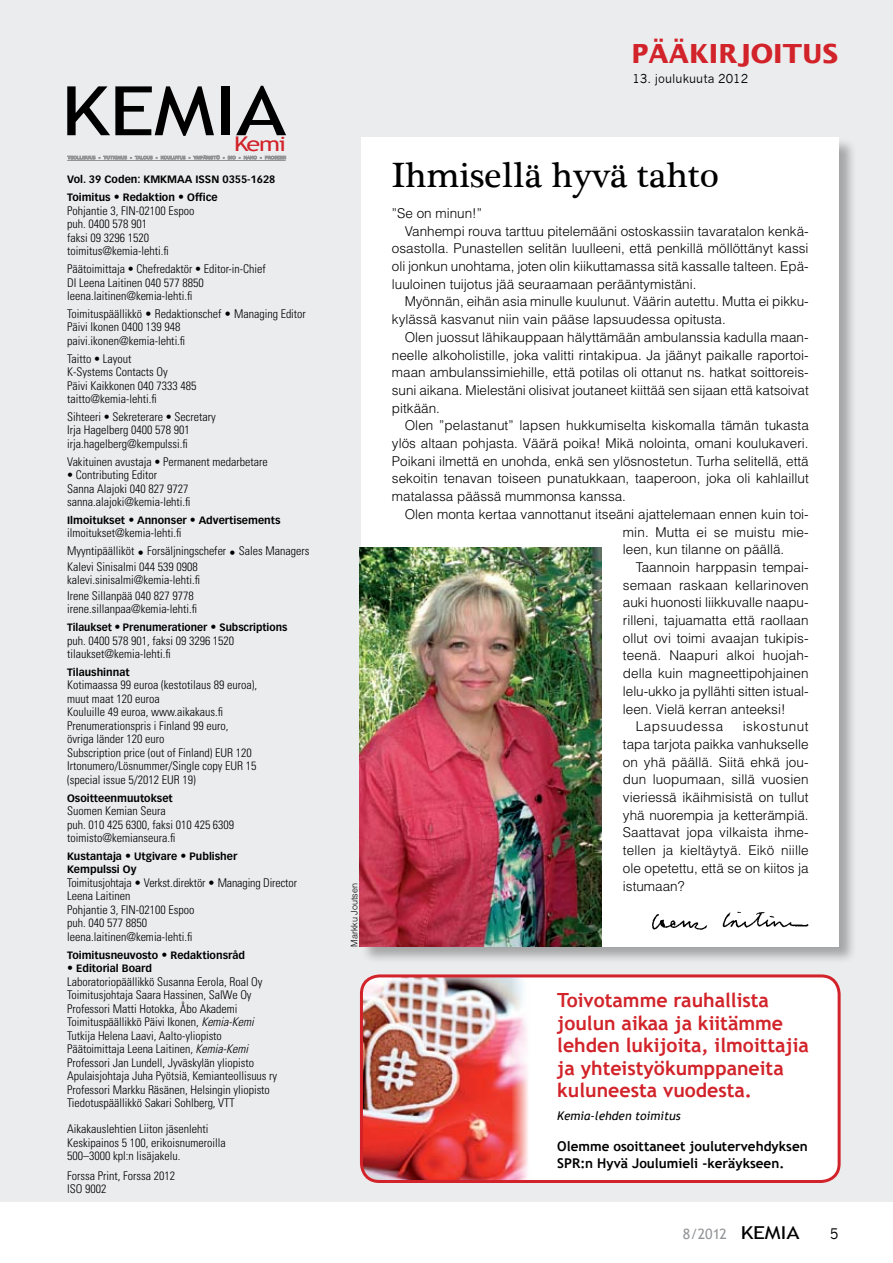
<style>
.page{position:relative;width:893px;height:1263px;background:#fff}
.page>*{position:absolute;margin:0;border:0;box-sizing:border-box;transform-origin:0 0}
.t1{font:68.25px "Trebuchet MS";letter-spacing:-.01em;color:#000;scale:1.25 1}
.t2{font:36px "Plantagenet Cherokee";color:#000}
.t3{font:700 26.25px "Lucida Sans";color:#d2232a}
.t4{font:20.25px "Trebuchet MS";color:#d2232a;scale:1.25 1}
.t5{font:700 19.5px/22.5px "Trebuchet MS";color:#d2232a}
.t6{font:14.25px "Trebuchet MS";color:#939598}
.t7{font:14.25px "News Gothic";color:#000}
.t8{font:300 13.5px/17.7px "Helvetica";color:#000;text-align:justify}
.t9{font:700 13.5px/16.5px "Trebuchet MS";color:#000}
.t10{font:300 13.5px "Helvetica";letter-spacing:.045em;color:#000}
.t11{font:300 condensed 12px/13.5px "Univers";color:#000}
.t12{font:italic 12px "Trebuchet MS";color:#000}
.t13{font:12px "News Gothic";color:#000}
.t14{font:700 10.5px/17.7px "Vectora LH";color:#000}
.t15{font:300 9px "Helvetica";color:#000}
.s1{font-size:12px}
.s2{font-family:"Vectora LH";font-weight:700;font-stretch:normal}
.s3{font-style:italic}
.s4{font-size:17.85px;color:#000}
</style>
<div class="page">
<div style="left:0;top:0;width:893px;height:1201px;background:#ebeced"></div>
<hr style="left:67px;top:160px;width:219px;height:1px;background:#939598">
<svg style="left:67px;top:155px;width:219px;height:4px"></svg>
<div style="left:360px;top:137px;width:496px;height:827px;background:#000;opacity:.3"></div>
<div style="left:361px;top:138px;width:478px;height:809px;background:#fff"></div>
<img style="left:652px;top:911px;width:157px;height:19px">
<img style="left:359px;top:548px;width:243px;height:399px">
<div style="left:361px;top:976px;width:478px;height:205px;background:#fff;border-radius:18px"></div>
<img style="left:361px;top:978px;width:167px;height:203px">
<div style="left:360px;top:974px;width:481px;height:209px;border:3px solid #d2232a;border-radius:18px"></div>
<h1 class="t1" style="left:61px;top:71px;width:182px">KEMIA</h1>
<h3 class="t4" style="left:234px;top:132px;width:43px">Kemi</h3>
<p class="t14" style="left:67px;top:171px;width:210px">Vol. 39 Coden: KMKMAA ISSN 0355-1628<br>Toimitus <span class="s1">•</span> Redaktion <span class="s1">•</span> Office</p>
<p class="t11" style="left:67px;top:204px;width:129px">Pohjantie 3, FIN-02100 Espoo puh. 0400 578 901<br>faksi 09 3296 1520 toimitus@kemia-lehti.fi</p>
<p class="t11" style="left:67px;top:262px;width:200px">Päätoimittaja <span class="s2">•</span> Chefredaktör <span class="s2">•</span> Editor-in-Chief<br>DI Leena Laitinen 040 577 8850 leena.laitinen@kemia-lehti.fi</p>
<p class="t11" style="left:67px;top:307px;width:240px">Toimituspäällikkö • Redaktionschef • Managing Editor<br>Päivi Ikonen 0400 139 948<br>paivi.ikonen@kemia-lehti.fi</p>
<p class="t11" style="left:67px;top:352px;width:131px">Taitto <span class="s2">•</span> Layout<br>K-Systems Contacts Oy<br>Päivi Kaikkonen 040 7333 485 taitto@kemia-lehti.fi</p>
<p class="t11" style="left:67px;top:410px;width:150px">Sihteeri <span class="s2">•</span> Sekreterare <span class="s2">•</span> Secretary<br>Irja Hagelberg 0400 578 901 irja.hagelberg@kempulssi.fi</p>
<p class="t11" style="left:67px;top:454px;width:202px">Vakituinen avustaja <span class="s2">•</span> Permanent medarbetare</p>
<p class="t11" style="left:67px;top:468px;width:125px"><span class="s2">•</span> Contributing Editor<br>Sanna Alajoki 040 827 9727 sanna.alajoki@kemia-lehti.fi</p>
<p class="t14" style="left:67px;top:511px;width:215px">Ilmoitukset <span class="s1">•</span> Annonser <span class="s1">•</span> Advertisements</p>
<p class="t11" style="left:67px;top:524px;width:244px;line-height:17.7px">ilmoitukset@kemia-lehti.fi<br>Myyntipäälliköt • Forsäljningschefer • Sales Managers</p>
<p class="t11" style="left:67px;top:560px;width:134px">Kalevi Sinisalmi 044 539 0908 kalevi.sinisalmi@kemia-lehti.fi</p>
<p class="t11" style="left:67px;top:589px;width:132px">Irene Sillanpää 040 827 9778 irene.sillanpaa@kemia-lehti.fi</p>
<p class="t14" style="left:67px;top:618px;width:222px">Tilaukset <span class="s1">•</span> Prenumerationer <span class="s1">•</span> Subscriptions</p>
<p class="t11" style="left:67px;top:634px;width:169px">puh. 0400 578 901, faksi 09 3296 1520 tilaukset@kemia-lehti.fi</p>
<p class="t14" style="left:67px;top:663px;width:64px">Tilaushinnat</p>
<p class="t11" style="left:67px;top:678px;width:191px">Kotimaassa 99 euroa (kestotilaus 89 euroa), muut maat 120 euroa<br>Kouluille 49 euroa, www.aikakaus.fi Prenumerationspris i Finland 99 euro, övriga länder 120 euro<br>Subscription price (out of Finland) EUR 120<br>Irtonumero/Lösnummer/Single copy EUR 15 (special issue 5/2012 EUR 19)</p>
<p class="t14" style="left:67px;top:789px;width:107px">Osoitteenmuutokset</p>
<p class="t11" style="left:67px;top:804px;width:169px">Suomen Kemian Seura<br>puh. 010 425 6300, faksi 010 425 6309 toimisto@kemianseura.fi</p>
<p class="t14" style="left:67px;top:849px;width:172px;line-height:13.5px">Kustantaja <span class="s1">•</span> Utgivare <span class="s1">•</span> Publisher<br>Kempulssi Oy</p>
<p class="t11" style="left:67px;top:876px;width:231px">Toimitusjohtaja • Verkst.direktör • Managing Director<br>Leena Laitinen<br>Pohjantie 3, FIN-02100 Espoo<br>puh. 040 577 8850<br>leena.laitinen@kemia-lehti.fi</p>
<p class="t14" style="left:67px;top:946px;width:179px">Toimitusneuvosto <span class="s1">•</span> Redaktionsråd</p>
<p class="t14" style="left:67px;top:959px;width:86px"><span class="s1">•</span> Editorial Board</p>
<p class="t11" style="left:67px;top:975px;width:212px">Laboratoriopäällikkö Susanna Eerola, Roal Oy Toimitusjohtaja Saara Hassinen, SalWe Oy Professori Matti Hotokka, Åbo Akademi Toimituspäällikkö Päivi Ikonen, <span class="s3">Kemia-Kemi </span>Tutkija Helena Laavi, Aalto-yliopisto Päätoimittaja Leena Laitinen, <span class="s3">Kemia-Kemi </span>Professori Jan Lundell, Jyväskylän yliopisto Apulaisjohtaja Juha Pyötsiä, Kemianteollisuus ry Professori Markku Räsänen, Helsingin yliopisto Tiedotuspäällikkö Sakari Sohlberg, VTT</p>
<p class="t11" style="left:67px;top:1122px;width:160px">Aikakauslehtien Liiton jäsenlehti<br>Keskipainos 5 100, erikoisnumeroilla<br>500–3000 kpl:n lisäjakelu.</p>
<p class="t11" style="left:67px;top:1169px;width:109px">Forssa Print, Forssa 2012<br>ISO 9002</p>
<p class="t15" style="left:349px;top:947px;width:65px;rotate:-90deg">Markku Joutsen</p>
<h3 class="t3" style="left:631px;top:38px;width:208px">PÄÄKIRJOITUS</h3>
<p class="t13" style="left:632px;top:72px;width:117px">13. joulukuuta 2012</p>
<h2 class="t2" style="left:392px;top:154px;width:329px">Ihmisellä hyvä tahto</h2>
<p class="t8" style="left:392px;top:204px;width:92px">”Se on minun!”</p>
<p class="t8" style="left:405px;top:222px;width:405px">Vanhempi rouva tarttuu pitelemääni ostoskassiin tavaratalon kenkä-</p>
<p class="t8" style="left:392px;top:240px;width:418px">osastolla. Punastellen selitän luulleeni, että penkillä möllöttänyt kassi</p>
<p class="t8" style="left:392px;top:257px;width:418px">oli jonkun unohtama, joten olin kiikuttamassa sitä kassalle talteen. Epä-</p>
<p class="t8" style="left:392px;top:275px;width:306px">luuloinen tuijotus jää seuraamaan perääntymistäni.</p>
<p class="t8" style="left:405px;top:293px;width:406px">Myönnän, eihän asia minulle kuulunut. Väärin autettu. Mutta ei pikku-</p>
<p class="t8" style="left:392px;top:310px;width:335px">kylässä kasvanut niin vain pääse lapsuudessa opitusta.</p>
<p class="t8" style="left:405px;top:328px;width:405px">Olen juossut lähikauppaan hälyttämään ambulanssia kadulla maan-</p>
<p class="t8" style="left:392px;top:346px;width:418px">neelle alkoholistille, joka valitti rintakipua. Ja jäänyt paikalle raportoi-</p>
<p class="t8" style="left:392px;top:363px;width:418px">maan ambulanssimiehille, että potilas oli ottanut ns. hatkat soittoreis-</p>
<p class="t8" style="left:392px;top:381px;width:418px">suni aikana. Mielestäni olisivat joutaneet kiittää sen sijaan että katsoivat</p>
<p class="t8" style="left:392px;top:399px;width:50px">pitkään.</p>
<p class="t8" style="left:405px;top:417px;width:406px">Olen ”pelastanut” lapsen hukkumiselta kiskomalla tämän tukasta</p>
<p class="t8" style="left:392px;top:434px;width:418px">ylös altaan pohjasta. Väärä poika! Mikä nolointa, omani koulukaveri.</p>
<p class="t8" style="left:392px;top:452px;width:418px">Poikani ilmettä en unohda, enkä sen ylösnostetun. Turha selitellä, että</p>
<p class="t8" style="left:392px;top:470px;width:418px">sekoitin tenavan toiseen punatukkaan, taaperoon, joka oli kahlaillut</p>
<p class="t8" style="left:392px;top:487px;width:236px">matalassa päässä mummonsa kanssa.</p>
<p class="t8" style="left:405px;top:505px;width:405px">Olen monta kertaa vannottanut itseäni ajattelemaan ennen kuin toi-</p>
<p class="t8" style="left:623px;top:523px;width:187px">min. Mutta ei se muistu mie-</p>
<p class="t8" style="left:623px;top:540px;width:163px">leen, kun tilanne on päällä.</p>
<p class="t8" style="left:636px;top:558px;width:174px">Taannoin harppasin tempai-</p>
<p class="t8" style="left:623px;top:576px;width:187px">semaan raskaan kellarinoven</p>
<p class="t8" style="left:623px;top:593px;width:187px">auki huonosti liikkuvalle naapu-</p>
<p class="t8" style="left:623px;top:611px;width:187px">rilleni, tajuamatta että raollaan</p>
<p class="t8" style="left:623px;top:629px;width:187px">ollut ovi toimi avaajan tukipis-</p>
<p class="t8" style="left:623px;top:647px;width:187px">teenä. Naapuri alkoi huojah-</p>
<p class="t8" style="left:623px;top:664px;width:187px">della kuin magneettipohjainen</p>
<p class="t8" style="left:623px;top:682px;width:187px">lelu-ukko ja pyllähti sitten istual-</p>
<p class="t8" style="left:623px;top:700px;width:164px">leen. Vielä kerran anteeksi!</p>
<p class="t10" style="left:636px;top:718px;width:89px">Lapsuudessa</p>
<p class="t8" style="left:623px;top:717px;width:187px;text-indent:120px">iskostunut tapa tarjota paikka vanhukselle on yhä päällä. Siitä ehkä jou&shy;dun luopumaan, sillä vuosien vieriessä ikäihmisistä on tullut yhä nuorempia ja ketterämpiä.<br>Saattavat jopa vilkaista ihme&shy;tellen ja kieltäytyä. Eikö niille ole opetettu, että se on kiitos ja istumaan?</p>
<h3 class="t5" style="left:557px;top:989px;width:253px">Toivotamme rauhallista joulun aikaa ja kiitämme lehden lukijoita, ilmoittajia ja yhteistyökumppaneita kuluneesta vuodesta.</h3>
<p class="t12" style="left:557px;top:1108px;width:125px">Kemia-lehden toimitus</p>
<p class="t9" style="left:557px;top:1138px;width:252px">Olemme osoittaneet joulutervehdyksen<br>SPR:n Hyvä Joulumieli -keräykseen.</p>
<p class="t6" style="left:683px;top:1226px;width:118px">8/2012 <span class="s4">KEMIA</span></p>
<p class="t7" style="left:830px;top:1226px;width:10px">5</p>
</div>
